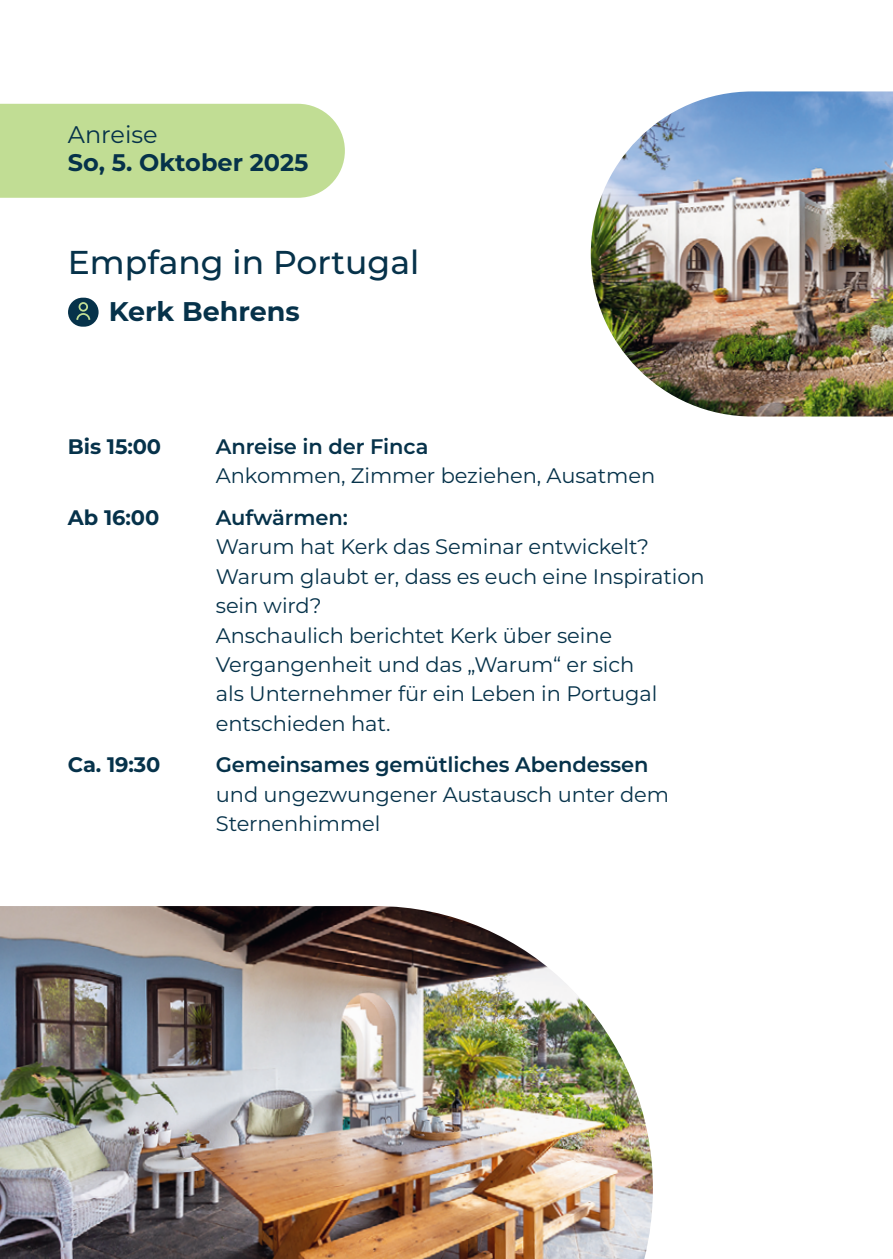
<style>
.page{position:relative;width:893px;height:1259px;background:#fff}
.page>*{position:absolute;margin:0;border:0;box-sizing:border-box;transform-origin:0 0}
.t1{font:500 33px "Montserrat";color:#06324a}
.t2{font:700 27px "Montserrat";color:#06324a}
.t3{font:700 24px "Montserrat";color:#06324a}
.t4{font:24px "Montserrat";color:#06324a}
.t5{font:21px/29.4px "Montserrat";letter-spacing:-.005em;color:#06324a}
.t6{font:600 21px "Montserrat";letter-spacing:-.005em;color:#06324a}
.t7{font:700 21px "Montserrat";letter-spacing:-.005em;color:#06324a}
</style>
<div class="page">
<img style="left:0;top:906px;width:653px;height:353px">
<div style="left:0;top:104px;width:345px;height:94px;background:#c1dd94"></div>
<img style="left:591px;top:91px;width:302px;height:325px">
<div style="left:68px;top:298px;width:31px;height:29px;background:#06324a;border-radius:14px"></div>
<div style="left:79px;top:302px;width:9px;height:10px;border:2px solid #c1dd94;border-radius:50%"></div>
<svg style="left:76px;top:313px;width:15px;height:7px"></svg>
<p class="t4" style="left:68px;top:117px;width:91px">Anreise</p>
<p class="t3" style="left:68px;top:145px;width:242px">So, 5. Oktober 2025</p>
<h1 class="t1" style="left:68px;top:239px;width:353px">Empfang in Portugal</h1>
<p class="t2" style="left:109px;top:292px;width:193px">Kerk Behrens</p>
<p class="t7" style="left:68px;top:431px;width:95px">Bis 15:00</p>
<p class="t6" style="left:216px;top:431px;width:214px">Anreise in der Finca</p>
<p class="t5" style="left:216px;top:460px;width:441px">Ankommen, Zimmer beziehen, Ausatmen</p>
<p class="t7" style="left:68px;top:502px;width:93px">Ab 16:00</p>
<p class="t6" style="left:216px;top:502px;width:134px">Aufwärmen:</p>
<p class="t5" style="left:216px;top:531px;width:490px">Warum hat Kerk das Seminar entwickelt?<br>Warum glaubt er, dass es euch eine Inspiration sein wird?<br>Anschaulich berichtet Kerk über seine Vergangenheit und das „Warum“ er sich<br>als Unternehmer für ein Leben in Portugal entschieden hat.</p>
<p class="t7" style="left:68px;top:750px;width:94px">Ca. 19:30</p>
<p class="t6" style="left:216px;top:750px;width:434px">Gemeinsames gemütliches Abendessen</p>
<p class="t5" style="left:216px;top:779px;width:455px">und ungezwungener Austausch unter dem<br>Sternenhimmel</p>
</div>
